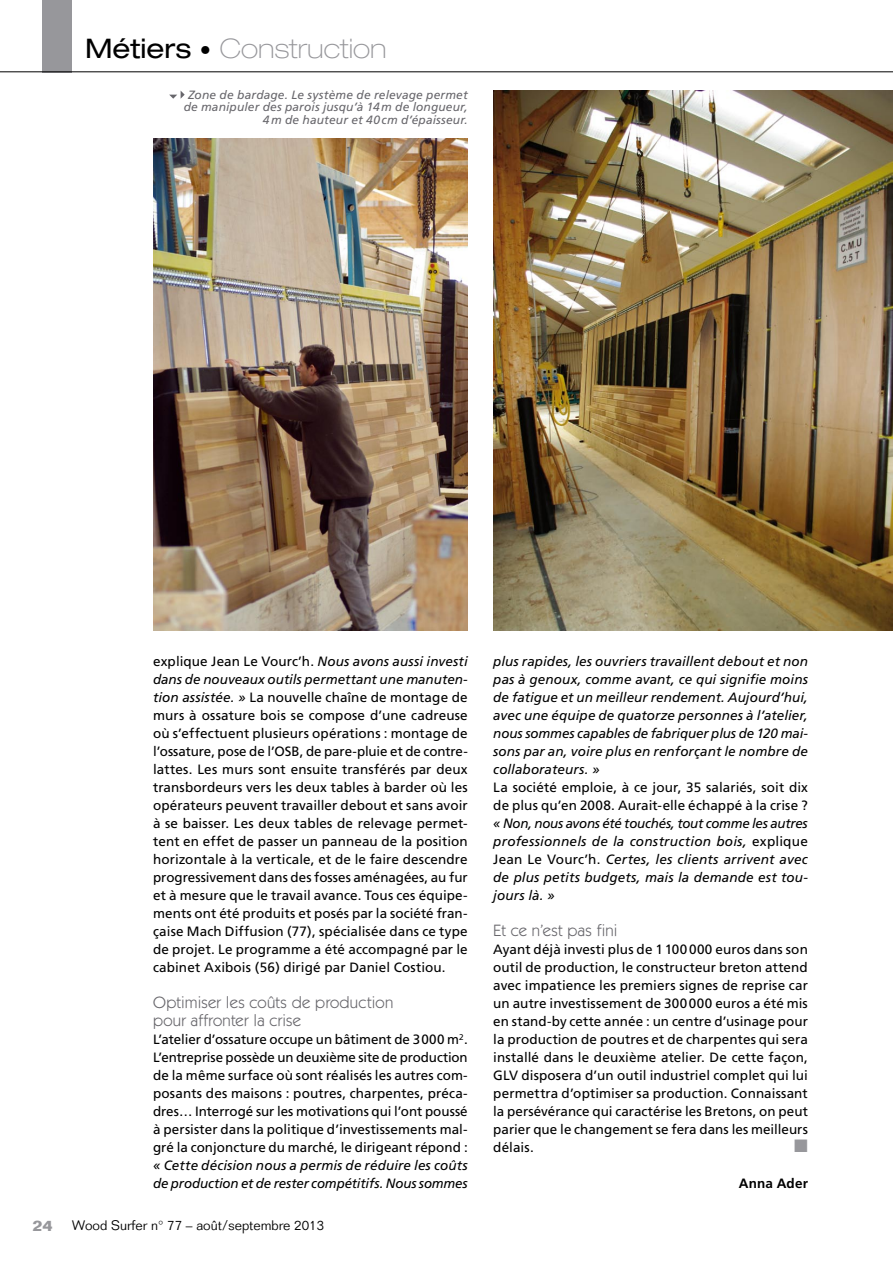
<style>
.page{position:relative;width:893px;height:1263px;background:#fff}
.page>*{position:absolute;margin:0;border:0;box-sizing:border-box;transform-origin:0 0}
.t1{font:100 expanded 27px "Helvetica Neue LT Std";color:#97979b}
.t2{font:16.5px/18px "Itc Kabel";letter-spacing:.015em;color:#68676c}
.t3{font:700 15px "Folio";color:#97979b}
.t4{font:13.5px/18px "Frutiger";letter-spacing:.005em;color:#000;text-align:justify}
.t5{font:italic 13.5px/18px "Frutiger";letter-spacing:.005em;color:#000;text-align:justify}
.t6{font:300 13.5px "Folio";color:#000}
.t7{font:700 13.5px "Frutiger";letter-spacing:.01em;color:#000}
.t8{font:italic 12px/12.8px "Frutiger";letter-spacing:.01em;color:#68676c;text-align:right}
.s1{font-weight:400;color:#000}
.s2{font-stretch:condensed;font-size:22.5px;color:#000}
.s3{font-style:italic}
.s4{font-style:normal}
</style>
<div class="page">
<div style="left:43px;top:0;width:29px;height:72px;background:#97979b"></div>
<hr style="left:0;top:72px;width:893px;height:1px;background:#000">
<img style="left:153px;top:139px;width:315px;height:491px">
<img style="left:493px;top:90px;width:400px;height:540px">
<svg style="left:169px;top:91px;width:16px;height:8px"></svg>
<h1 class="t1" style="left:85px;top:32px;width:303px"><span class="s1">Métiers</span> <span class="s2">•</span> Construction</h1>
<p class="t8" style="left:184px;top:88px;width:286px">Zone de bardage. Le système de relevage permet de manipuler des parois jusqu’à 14m de longueur,<br>4m de hauteur et 40cm d’épaisseur.</p>
<p class="t3" style="left:33px;top:1216px;width:22px">24</p>
<p class="t4" style="left:153px;top:652px;width:316px">explique Jean Le Vourc’h. <span class="s3">Nous avons aussi investi dans de nouveaux outils permettant une manuten&shy;tion assistée. »</span> La nouvelle chaîne de montage de murs à ossature bois se compose d’une cadreuse où s’effectuent plusieurs opérations : montage de l’ossature, pose de l’OSB, de pare-pluie et de contre&shy;lattes. Les murs sont ensuite transférés par deux transbordeurs vers les deux tables à barder où les opérateurs peuvent travailler debout et sans avoir à se baisser. Les deux tables de relevage permet&shy;tent en effet de passer un panneau de la position horizontale à la verticale, et de le faire descendre progressivement dans des fosses aménagées, au fur et à mesure que le travail avance. Tous ces équipe&shy;ments ont été produits et posés par la société fran&shy;çaise Mach Diffusion (77), spécialisée dans ce type de projet. Le programme a été accompagné par le cabinet Axibois (56) dirigé par Daniel Costiou.</p>
<p class="t2" style="left:153px;top:993px;width:242px">Optimiser les coûts de production pour affronter la crise</p>
<p class="t4" style="left:153px;top:1030px;width:316px">L’atelier d’ossature occupe un bâtiment de 3000 m<sup>2</sup>.<br>L’entreprise possède un deuxième site de production de la même surface où sont réalisés les autres com&shy;posants des maisons : poutres, charpentes, préca&shy;dres… Interrogé sur les motivations qui l’ont poussé à persister dans la politique d’investissements mal&shy;gré la conjoncture du marché, le dirigeant répond :</p>
<p class="t5" style="left:153px;top:1156px;width:316px">« Cette décision nous a permis de réduire les coûts de production et de rester compétitifs. Nous sommes</p>
<p class="t6" style="left:72px;top:1217px;width:253px">Wood Surfer n° 77 – août/septembre 2013</p>
<p class="t5" style="left:493px;top:652px;width:316px">plus rapides, les ouvriers travaillent debout et non pas à genoux, comme avant, ce qui signifie moins de fatigue et un meilleur rendement. Aujourd’hui, avec une équipe de quatorze personnes à l’atelier, nous sommes capables de fabriquer plus de 120 mai&shy;sons par an, voire plus en renforçant le nombre de collaborateurs. »</p>
<p class="t4" style="left:493px;top:778px;width:316px">La société emploie, à ce jour, 35 salariés, soit dix de plus qu’en 2008. Aurait-elle échappé à la crise ?</p>
<p class="t5" style="left:493px;top:814px;width:316px">« Non, nous avons été touchés, tout comme les autres professionnels de la construction bois, <span class="s4">explique Jean Le Vourc’h.</span> Certes, les clients arrivent avec de plus petits budgets, mais la demande est tou&shy;jours là. »</p>
<p class="t2" style="left:493px;top:921px;width:126px">Et ce n’est pas fini</p>
<p class="t4" style="left:493px;top:940px;width:316px">Ayant déjà investi plus de 1100000 euros dans son outil de production, le constructeur breton attend avec impatience les premiers signes de reprise car un autre investissement de 300000 euros a été mis en stand-by cette année : un centre d’usinage pour la production de poutres et de charpentes qui sera installé dans le deuxième atelier. De cette façon, GLV disposera d’un outil industriel complet qui lui permettra d’optimiser sa production. Connaissant la persévérance qui caractérise les Bretons, on peut parier que le changement se fera dans les meilleurs délais.</p>
<p class="t7" style="left:739px;top:1175px;width:70px">Anna Ader</p>
</div>
